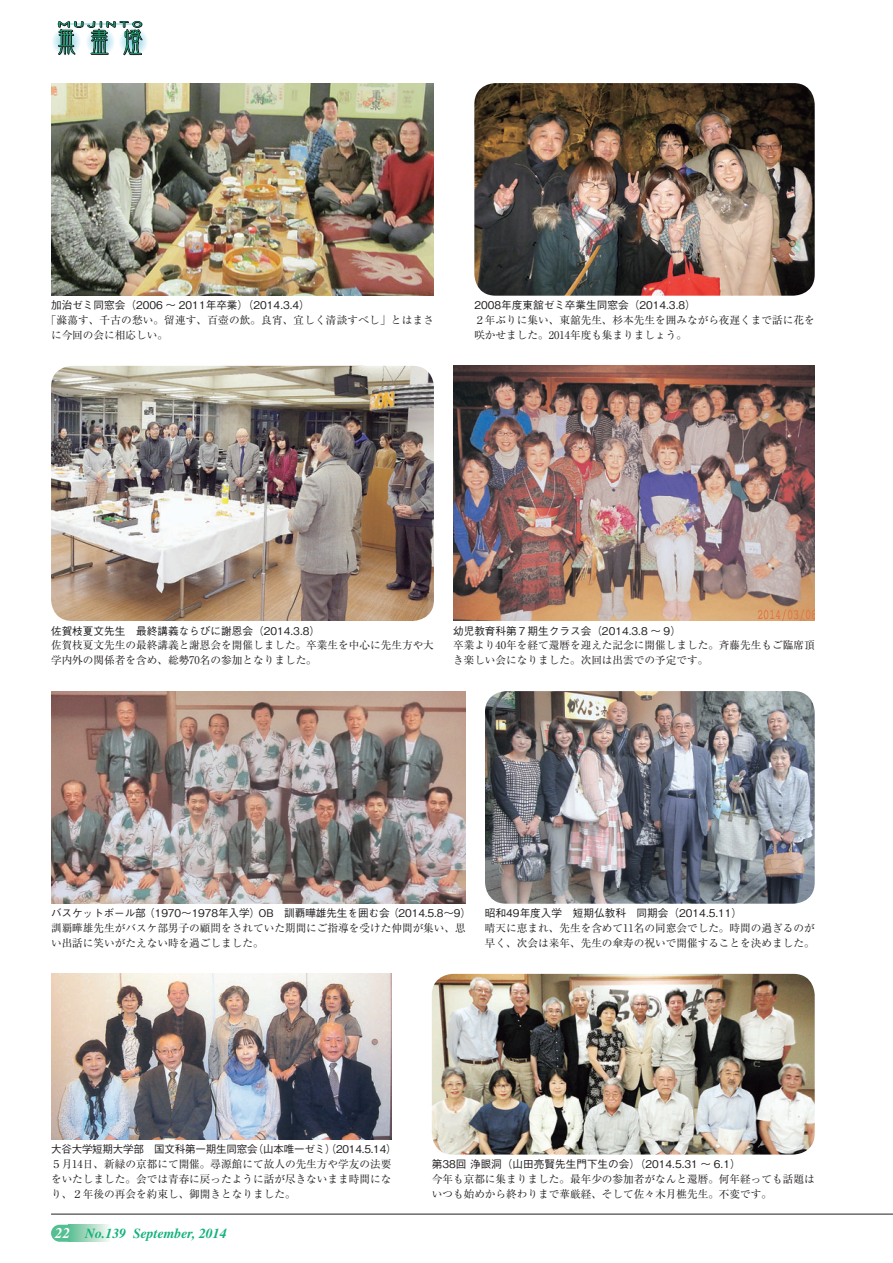
<style>
.page{position:relative;width:893px;height:1263px;background:#fff}
.page>*{position:absolute;margin:0;border:0;box-sizing:border-box;transform-origin:0 0}
.t1{font:italic 700 13.8px "Times";color:#13b27b}
.t2{font:10.65px/14.9px "Ryumin Pr 5 Regular 90 pv RKSJ H";color:#231f20}
.t3{font:10.65px "Gothic BBB Pr 5 Medium 90 pv RKSJ H";color:#231f20}
.t4{font:10.65px "Gothic BBB Pr 5 Medium 90 pv RKSJ H";letter-spacing:-.02em;color:#231f20}
.s1{font-size:14.85px;color:#fff}
</style>
<div class="page">
<svg style="left:118px;top:26px;width:30px;height:30px"></svg>
<svg style="left:51px;top:26px;width:30px;height:30px"></svg>
<svg style="left:58px;top:21px;width:85px;height:35px"></svg>
<div style="left:68px;top:1225px;width:43px;height:17px;background:linear-gradient(to right,#59bc90,#fbfaf8)"></div>
<svg style="left:51px;top:1225px;width:17px;height:17px"></svg>
<hr style="left:51px;top:1214px;width:841px;height:1px;background:#231f20">
<img style="left:51px;top:83px;width:383px;height:213px">
<img style="left:474px;top:83px;width:340px;height:213px;border-radius:21px">
<img style="left:51px;top:366px;width:383px;height:254px;border-radius:21px">
<img style="left:453px;top:366px;width:361px;height:255px">
<img style="left:485px;top:691px;width:329px;height:213px;border-radius:21px">
<img style="left:51px;top:974px;width:340px;height:166px">
<img style="left:432px;top:974px;width:382px;height:181px;border-radius:21px">
<img style="left:51px;top:691px;width:415px;height:213px">
<p class="t3" style="left:51px;top:301px;width:260px">加治ゼミ同窓会（2006 ～ 2011年卒業）（2014.3.4）</p>
<p class="t2" style="left:51px;top:314px;width:384px;text-indent:-5px">「滌蕩す、千古の愁い。留連す、百壺の飲。良宵、宜しく清談すべし」とはまさに今回の会に相応しい。</p>
<p class="t3" style="left:474px;top:301px;width:223px">2008年度東舘ゼミ卒業生同窓会（2014.3.8）</p>
<p class="t2" style="left:474px;top:314px;width:342px">２年ぶりに集い、東舘先生、杉本先生を囲みながら夜遅くまで話に花を咲かせました。2014年度も集まりましょう。</p>
<p class="t3" style="left:51px;top:627px;width:270px">佐賀枝夏文先生　最終講義ならびに謝恩会（2014.3.8）</p>
<p class="t2" style="left:51px;top:639px;width:384px">佐賀枝夏文先生の最終講義と謝恩会を開催しました。卒業生を中心に先生方や大学内外の関係者を含め、総勢70名の参加となりました。</p>
<p class="t3" style="left:453px;top:627px;width:229px">幼児教育科第７期生クラス会（2014.3.8 ～ 9）</p>
<p class="t2" style="left:453px;top:639px;width:363px">卒業より40年を経て還暦を迎えた記念に開催しました。斉藤先生もご臨席頂き楽しい会になりました。次回は出雲での予定です。</p>
<p class="t3" style="left:51px;top:909px;width:421px">バスケットボール部（1970～1978年入学）OB　訓覇曄雄先生を囲む会（2014.5.8～9）</p>
<p class="t2" style="left:51px;top:922px;width:416px">訓覇曄雄先生がバスケ部男子の顧問をされていた期間にご指導を受けた仲間が集い、思い出話に笑いがたえない時を過ごしました。</p>
<p class="t3" style="left:485px;top:909px;width:259px">昭和49年度入学　短期仏教科　同期会（2014.5.11）</p>
<p class="t2" style="left:485px;top:922px;width:331px">晴天に恵まれ、先生を含めて11名の同窓会でした。時間の過ぎるのが早く、次会は来年、先生の傘寿の祝いで開催することを決めました。</p>
<p class="t4" style="left:51px;top:1145px;width:347px">大谷大学短期大学部　国文科第一期生同窓会（山本唯一ゼミ）（2014.5.14）</p>
<p class="t2" style="left:51px;top:1158px;width:342px;text-align:justify">５月14日、新緑の京都にて開催。尋源館にて故人の先生方や学友の法要をいたしました。会では青春に戻ったように話が尽きないまま時間になり、２年後の再会を約束し、御開きとなりました。</p>
<p class="t3" style="left:432px;top:1160px;width:310px">第38回 浄眼洞（山田亮賢先生門下生の会）（2014.5.31 ～ 6.1）</p>
<p class="t2" style="left:432px;top:1173px;width:384px">今年も京都に集まりました。最年少の参加者がなんと還暦。何年経っても話題はいつも始めから終わりまで華厳経、そして佐々木月樵先生。不変です。</p>
<p class="t1" style="left:55px;top:1228px;width:173px"><span class="s1">22</span> No.139 September, 2014</p>
</div>
